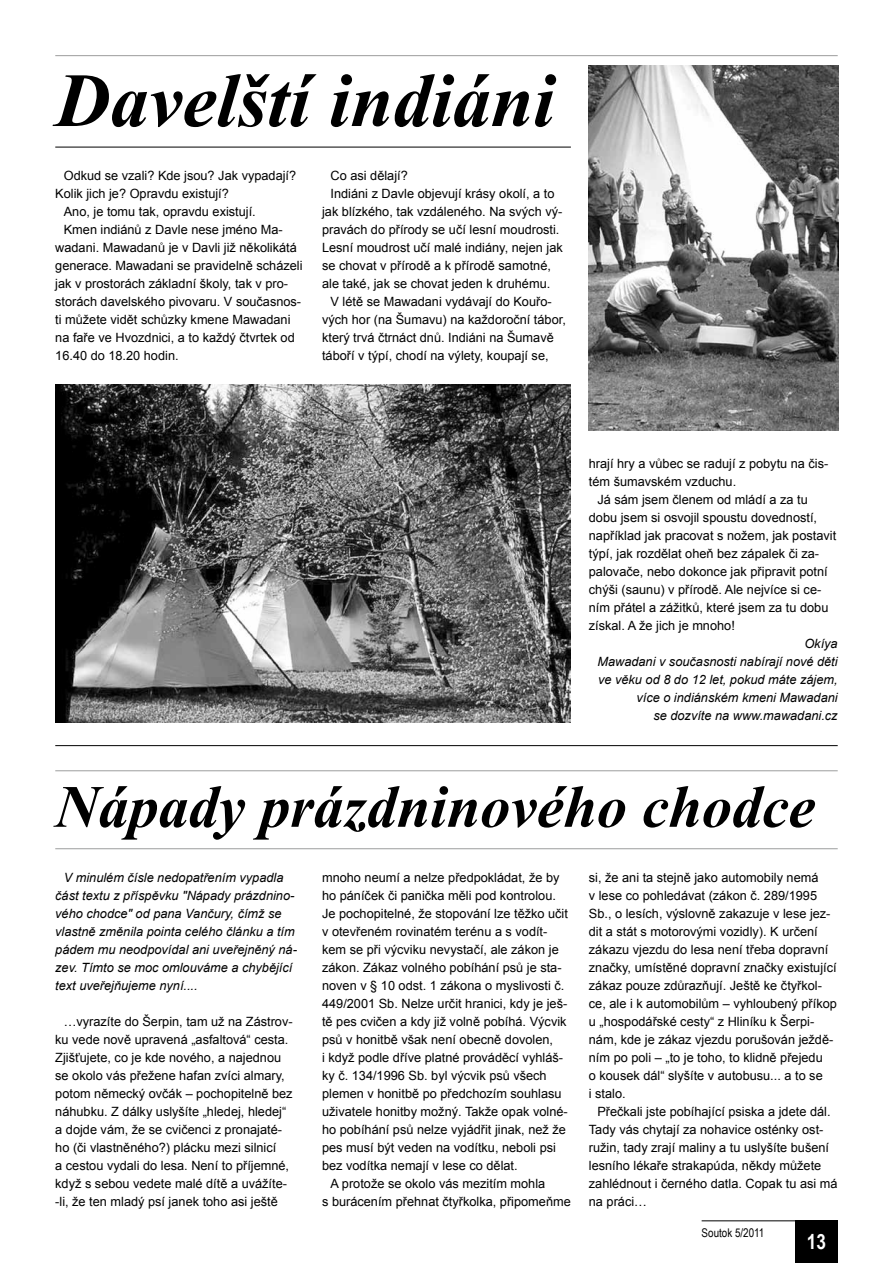
<style>
.page{position:relative;width:893px;height:1263px;background:#fff}
.page>*{position:absolute;margin:0;border:0;box-sizing:border-box;transform-origin:0 0}
.t1{font:italic 700 76.5px "Times New Roman";color:#000}
.t2{font:italic 700 60px "Times New Roman";color:#000}
.t3{font:700 21px "Arial Narrow";color:#fff}
.t4{font:12.75px/18px "Arial";color:#000}
.t5{font:italic 12.75px/18px "Arial";color:#000}
.t6{font:12px "Arial Narrow";color:#000}
</style>
<div class="page">
<div style="left:795px;top:1220px;width:43px;height:43px;background:#000"></div>
<hr style="left:702px;top:1220px;width:136px;height:1px;background:#000">
<hr style="left:55px;top:55px;width:783px;height:1px;background:#9c9d9d">
<hr style="left:55px;top:770px;width:783px;height:1px;background:#9c9d9d">
<hr style="left:55px;top:848px;width:783px;height:1px;background:#9c9d9d">
<hr style="left:55px;top:147px;width:516px;height:1px;background:#000">
<img style="left:55px;top:385px;width:516px;height:337px">
<img style="left:589px;top:66px;width:250px;height:364px">
<hr style="left:55px;top:745px;width:783px;height:1px;background:#000">
<h1 class="t1" style="left:55px;top:47px;width:501px">Davelští indiáni</h1>
<p class="t4" style="left:64px;top:167px;width:234px">Odkud se vzali? Kde jsou? Jak vypadají?</p>
<p class="t4" style="left:55px;top:185px;width:175px">Kolik jich je? Opravdu existují?</p>
<p class="t4" style="left:64px;top:203px;width:194px">Ano, je tomu tak, opravdu existují.</p>
<p class="t4" style="left:64px;top:221px;width:220px">Kmen indiánů z Davle nese jméno Ma-</p>
<p class="t4" style="left:55px;top:239px;width:243px">wadani. Mawadanů je v Davli již několikátá</p>
<p class="t4" style="left:55px;top:257px;width:249px">generace. Mawadani se pravidelně scházeli</p>
<p class="t4" style="left:55px;top:275px;width:234px">jak v prostorách základní školy, tak v pro-</p>
<p class="t4" style="left:55px;top:293px;width:247px">storách davelského pivovaru. V současnos-</p>
<p class="t4" style="left:55px;top:311px;width:237px">ti můžete vidět schůzky kmene Mawadani</p>
<p class="t4" style="left:55px;top:329px;width:241px">na faře ve Hvozdnici, a to každý čtvrtek od</p>
<p class="t4" style="left:55px;top:347px;width:125px">16.40 do 18.20 hodin.</p>
<p class="t4" style="left:331px;top:167px;width:79px">Co asi dělají?</p>
<p class="t4" style="left:331px;top:185px;width:225px">Indiáni z Davle objevují krásy okolí, a to</p>
<p class="t4" style="left:322px;top:203px;width:242px">jak blízkého, tak vzdáleného. Na svých vý-</p>
<p class="t4" style="left:322px;top:221px;width:239px">pravách do přírody se učí lesní moudrosti.</p>
<p class="t4" style="left:322px;top:239px;width:242px">Lesní moudrost učí malé indiány, nejen jak</p>
<p class="t4" style="left:322px;top:257px;width:230px">se chovat v přírodě a k přírodě samotné,</p>
<p class="t4" style="left:322px;top:275px;width:230px">ale také, jak se chovat jeden k druhému.</p>
<p class="t4" style="left:331px;top:293px;width:223px">V létě se Mawadani vydávají do Kouřo-</p>
<p class="t4" style="left:322px;top:311px;width:245px">vých hor (na Šumavu) na každoroční tábor,</p>
<p class="t4" style="left:322px;top:329px;width:233px">který trvá čtrnáct dnů. Indiáni na Šumavě</p>
<p class="t4" style="left:322px;top:347px;width:228px">táboří v týpí, chodí na výlety, koupají se,</p>
<p class="t4" style="left:589px;top:455px;width:241px">hrají hry a vůbec se radují z pobytu na čis-</p>
<p class="t4" style="left:589px;top:473px;width:149px">tém šumavském vzduchu.</p>
<p class="t4" style="left:597px;top:491px;width:212px">Já sám jsem členem od mládí a za tu</p>
<p class="t4" style="left:589px;top:509px;width:230px">dobu jsem si osvojil spoustu dovedností,</p>
<p class="t4" style="left:589px;top:527px;width:249px">například jak pracovat s nožem, jak postavit</p>
<p class="t4" style="left:589px;top:545px;width:232px">týpí, jak rozdělat oheň bez zápalek či za-</p>
<p class="t4" style="left:589px;top:563px;width:240px">palovače, nebo dokonce jak připravit potní</p>
<p class="t4" style="left:589px;top:581px;width:234px">chýši (saunu) v přírodě. Ale nejvíce si ce-</p>
<p class="t4" style="left:589px;top:599px;width:241px">ním přátel a zážitků, které jsem za tu dobu</p>
<p class="t4" style="left:589px;top:617px;width:147px">získal. A že jich je mnoho!</p>
<p class="t5" style="left:597px;top:635px;width:242px;text-align:right">Okíya<br>Mawadani v současnosti nabírají nové děti ve věku od 8 do 12 let, pokud máte zájem, více o indiánském kmeni Mawadani<br>se dozvíte na www.mawadani.cz</p>
<h2 class="t2" style="left:55px;top:765px;width:761px">Nápady prázdninového chodce</h2>
<p class="t5" style="left:55px;top:869px;width:243px;text-indent:9px">V minulém čísle nedopatřením vypadla část textu z příspěvku "Nápady prázdnino&shy;vého chodce" od pana Vančury, čímž se vlastně změnila pointa celého článku a tím pádem mu neodpovídal ani uveřejněný ná&shy;zev. Tímto se moc omlouváme a chybějící text uveřejňujeme nyní....</p>
<p class="t4" style="left:55px;top:1013px;width:239px;text-indent:9px">…vyrazíte do Šerpin, tam už na Zástrov&shy;ku vede nově upravená „asfaltová“ cesta.<br>Zjišťujete, co je kde nového, a najednou se okolo vás přežene hafan zvíci almary, potom německý ovčák – pochopitelně bez náhubku. Z dálky uslyšíte „hledej, hledej“ a dojde vám, že se cvičenci z pronajaté&shy;ho (či vlastněného?) plácku mezi silnicí<br>a cestou vydali do lesa. Není to příjemné, když s sebou vedete malé dítě a uvážíte--li, že ten mladý psí janek toho asi ještě</p>
<p class="t4" style="left:322px;top:869px;width:239px">mnoho neumí a nelze předpokládat, že by</p>
<p class="t4" style="left:322px;top:887px;width:235px">ho páníček či panička měli pod kontrolou.</p>
<p class="t4" style="left:322px;top:905px;width:247px">Je pochopitelné, že stopování lze těžko učit</p>
<p class="t4" style="left:322px;top:923px;width:227px">v otevřeném rovinatém terénu a s vodít-</p>
<p class="t4" style="left:322px;top:941px;width:238px">kem se při výcviku nevystačí, ale zákon je</p>
<p class="t4" style="left:322px;top:959px;width:241px">zákon. Zákaz volného pobíhání psů je sta-</p>
<p class="t4" style="left:322px;top:977px;width:244px">noven v § 10 odst. 1 zákona o myslivosti č.</p>
<p class="t4" style="left:322px;top:995px;width:247px">449/2001 Sb. Nelze určit hranici, kdy je ješ-</p>
<p class="t4" style="left:322px;top:1013px;width:246px">tě pes cvičen a kdy již volně pobíhá. Výcvik</p>
<p class="t4" style="left:322px;top:1031px;width:233px">psů v honitbě však není obecně dovolen,</p>
<p class="t4" style="left:322px;top:1049px;width:242px">i když podle dříve platné prováděcí vyhláš-</p>
<p class="t4" style="left:322px;top:1067px;width:226px">ky č. 134/1996 Sb. byl výcvik psů všech</p>
<p class="t4" style="left:322px;top:1085px;width:241px">plemen v honitbě po předchozím souhlasu</p>
<p class="t4" style="left:322px;top:1103px;width:247px">uživatele honitby možný. Takže opak volné-</p>
<p class="t4" style="left:322px;top:1121px;width:245px">ho pobíhání psů nelze vyjádřit jinak, než že</p>
<p class="t4" style="left:322px;top:1139px;width:235px">pes musí být veden na vodítku, neboli psi</p>
<p class="t4" style="left:322px;top:1157px;width:197px">bez vodítka nemají v lese co dělat.</p>
<p class="t4" style="left:331px;top:1175px;width:216px">A protože se okolo vás mezitím mohla</p>
<p class="t4" style="left:322px;top:1193px;width:250px">s burácením přehnat čtyřkolka, připomeňme</p>
<p class="t4" style="left:589px;top:869px;width:250px">si, že ani ta stejně jako automobily nemá<br>v lese co pohledávat (zákon č. 289/1995<br>Sb., o lesích, výslovně zakazuje v lese jez&shy;dit a stát s motorovými vozidly). K určení zákazu vjezdu do lesa není třeba dopravní značky, umístěné dopravní značky existující zákaz pouze zdůrazňují. Ještě ke čtyřkol&shy;ce, ale i k automobilům – vyhloubený příkop u „hospodářské cesty“ z Hliníku k Šerpi&shy;nám, kde je zákaz vjezdu porušován ježdě&shy;ním po poli – „to je toho, to klidně přejedu<br>o kousek dál“ slyšíte v autobusu... a to se<br>i stalo.</p>
<p class="t4" style="left:589px;top:1103px;width:250px;text-indent:9px">Přečkali jste pobíhající psiska a jdete dál.<br>Tady vás chytají za nohavice osténky ost&shy;ružin, tady zrají maliny a tu uslyšíte bušení lesního lékaře strakapúda, někdy můžete zahlédnout i černého datla. Copak tu asi má na práci…</p>
<p class="t6" style="left:702px;top:1223px;width:64px">Soutok 5/2011</p>
<h3 class="t3" style="left:807px;top:1225px;width:21px">13</h3>
</div>
